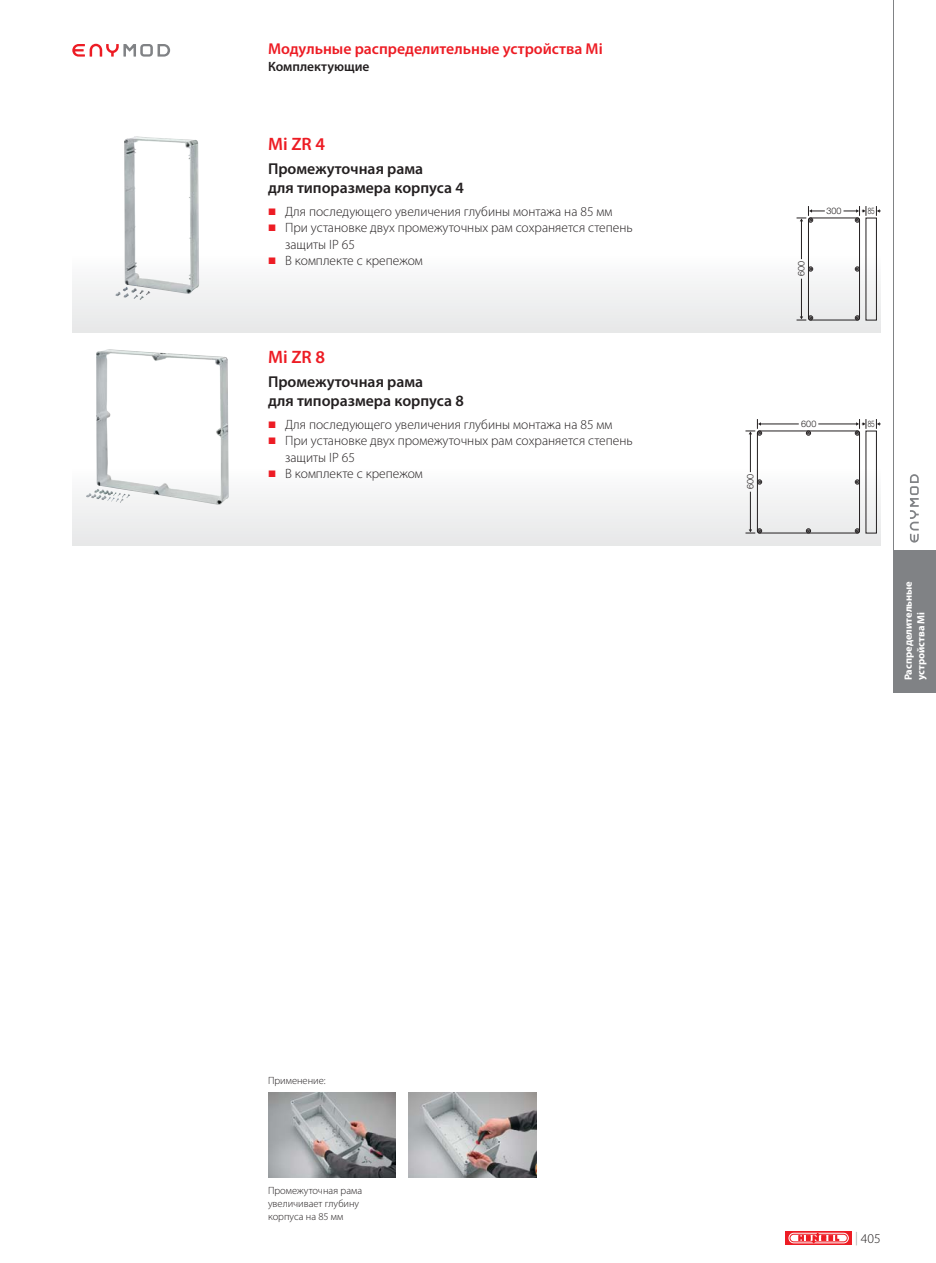
<style>
.page{position:relative;width:936px;height:1263px;background:#fff}
.page>*{position:absolute;margin:0;border:0;box-sizing:border-box;transform-origin:0 0}
.t1{font:600 18px "Myriad Pro";letter-spacing:.005em;color:#ed1c24}
.t2{font:600 15.75px/18.9px "Myriad Pro";color:#231f20}
.t3{font:600 15.75px "Myriad Pro";color:#ed1c24}
.t4{font:300 13.5px/16.2px "Myriad Pro";color:#231f20}
.t5{font:600 13.5px "Myriad Pro";color:#231f20}
.t6{font:300 10.5px/12.6px "Myriad Pro";color:#231f20}
.t7{font:700 10.5px/12.6px "Myriad Pro";color:#fff}
.t8{font:300 9px "Helvetica Neue LT Pro";color:#231f20}
.t9{font:300 9px "Helvetica Neue LT Pro";color:#231f20;scale:.7 1}
.s1{color:#939598}
</style>
<div class="page">
<div style="left:72px;top:255px;width:808px;height:77px;background:#f1f1f2"></div>
<div style="left:72px;top:468px;width:808px;height:77px;background:#f1f1f2"></div>
<svg style="left:785px;top:1231px;width:67px;height:13px"></svg>
<svg style="left:788px;top:1233px;width:60px;height:10px"></svg>
<svg style="left:72px;top:44px;width:98px;height:13px"></svg>
<img style="left:268px;top:1093px;width:127px;height:85px">
<img style="left:408px;top:1093px;width:128px;height:85px">
<img style="left:116px;top:136px;width:83px;height:164px">
<svg style="left:854px;top:266px;width:3px;height:6px"></svg>
<svg style="left:810px;top:266px;width:3px;height:6px"></svg>
<svg style="left:876px;top:206px;width:4px;height:10px"></svg>
<div style="left:808px;top:218px;width:51px;height:102px;border:1px solid #231f20;border-radius:2px"></div>
<hr style="left:801px;top:279px;width:1px;height:38px;background:#231f20">
<hr style="left:801px;top:221px;width:1px;height:38px;background:#231f20">
<svg style="left:796px;top:315px;width:17px;height:6px"></svg>
<svg style="left:796px;top:206px;width:28px;height:17px"></svg>
<svg style="left:843px;top:206px;width:23px;height:17px"></svg>
<img style="left:86px;top:349px;width:143px;height:156px">
<div style="left:757px;top:430px;width:102px;height:103px;border:1px solid #231f20;border-radius:2px"></div>
<svg style="left:805px;top:430px;width:6px;height:6px"></svg>
<svg style="left:805px;top:528px;width:6px;height:5px"></svg>
<svg style="left:854px;top:528px;width:5px;height:5px"></svg>
<svg style="left:757px;top:479px;width:5px;height:5px"></svg>
<svg style="left:854px;top:479px;width:5px;height:5px"></svg>
<hr style="left:750px;top:492px;width:1px;height:38px;background:#231f20">
<hr style="left:750px;top:434px;width:1px;height:38px;background:#231f20">
<svg style="left:745px;top:528px;width:17px;height:6px"></svg>
<hr style="left:760px;top:424px;width:38px;height:1px;background:#231f20">
<hr style="left:818px;top:424px;width:38px;height:1px;background:#231f20">
<svg style="left:745px;top:419px;width:17px;height:17px"></svg>
<svg style="left:876px;top:419px;width:4px;height:10px"></svg>
<svg style="left:854px;top:419px;width:12px;height:17px"></svg>
<div style="left:893px;top:551px;width:42px;height:142px;background:#808285"></div>
<hr style="left:893px;top:0;width:1px;height:654px;background:#808285">
<svg style="left:909px;top:474px;width:9px;height:69px"></svg>
<svg style="left:269px;top:257px;width:6px;height:6px"></svg>
<svg style="left:269px;top:470px;width:6px;height:6px"></svg>
<p class="t3" style="left:268px;top:43px;width:336px">Модульные распределительные устройства Mi</p>
<p class="t5" style="left:268px;top:61px;width:103px">Комплектующие</p>
<h1 class="t1" style="left:268px;top:137px;width:59px">Mi ZR 4</h1>
<p class="t2" style="left:268px;top:161px;width:197px">Промежуточная рама<br>для типоразмера корпуса 4</p>
<p class="t4" style="left:285px;top:205px;width:349px">Для последующего увеличения глубины монтажа на 85 мм При установке двух промежуточных рам сохраняется степень защиты IP 65<br>В комплекте с крепежом</p>
<p class="t9" style="left:867px;top:206px;width:12px">85</p>
<p class="t8" style="left:826px;top:206px;width:17px">300</p>
<p class="t8" style="left:796px;top:276px;width:17px;rotate:-90deg">600</p>
<h1 class="t1" style="left:268px;top:350px;width:59px">Mi ZR 8</h1>
<p class="t2" style="left:268px;top:374px;width:197px">Промежуточная рама<br>для типоразмера корпуса 8</p>
<p class="t4" style="left:285px;top:418px;width:349px">Для последующего увеличения глубины монтажа на 85 мм При установке двух промежуточных рам сохраняется степень защиты IP 65<br>В комплекте с крепежом</p>
<p class="t8" style="left:745px;top:489px;width:17px;rotate:-90deg">600</p>
<p class="t8" style="left:801px;top:419px;width:17px">600</p>
<p class="t9" style="left:867px;top:419px;width:12px">85</p>
<p class="t7" style="left:901px;top:680px;width:101px;rotate:-90deg">Распределительные устройства Mi</p>
<p class="t6" style="left:268px;top:1075px;width:59px">Применение:</p>
<p class="t6" style="left:268px;top:1185px;width:96px">Промежуточная рама увеличивает глубину корпуса на 85 мм</p>
<p class="t4" style="left:855px;top:1231px;width:27px"><span class="s1">|</span> 405</p>
</div>
